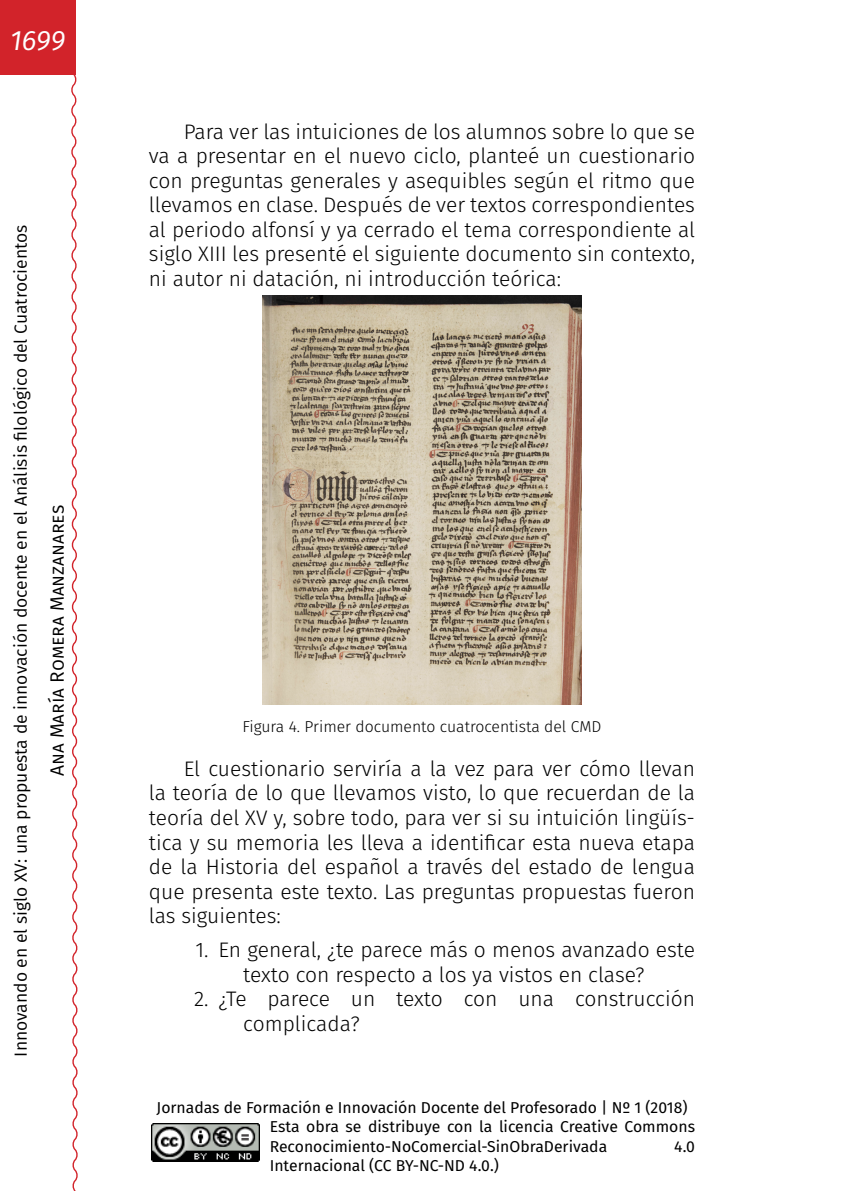
<style>
.page{position:relative;width:844px;height:1191px;background:#fff}
.page>*{position:absolute;margin:0;border:0;box-sizing:border-box;transform-origin:0 0}
.t1{font:italic 28px "Fira Sans";color:#fff}
._00_texto_normal{font:300 21px/24.5px "Fira Sans";color:#000;text-align:justify}
.t2{font:19.25px "Fira Sans";color:#000}
.t3{font:17.5px "Fira Sans";color:#000}
.t4{font:15.75px/19.2px "Fira Sans";color:#000}
._95_Pies_de_fotos_ce{font:300 15.75px "Fira Sans";color:#000}
</style>
<div class="page">
<div style="left:0;top:0;width:75px;height:74px;background:#d2232a"></div>
<svg style="left:69px;top:72px;width:9px;height:1119px"></svg>
<img style="left:151px;top:1123px;width:109px;height:38px">
<img style="left:262px;top:295px;width:319px;height:409px">
<h1 class="t1" style="left:10px;top:20px;width:57px">1699</h1>
<p class="t3" style="left:8px;top:1056px;width:833px;rotate:-90deg">Innovando en el siglo XV: una propuesta de innovación docente en el Análisis filológico del Cuatrocientos</p>
<p class="t2" style="left:43px;top:776px;width:273px;rotate:-90deg">Ana María Romera Manzanares</p>
<p class="_00_texto_normal" style="left:149px;top:119px;width:547px;text-indent:35px">Para ver las intuiciones de los alumnos sobre lo que se va a presentar en el nuevo ciclo, planteé un cuestionario con preguntas generales y asequibles según el ritmo que llevamos en clase. Después de ver textos correspondientes al periodo alfonsí y ya cerrado el tema correspondiente al siglo XIII les presenté el siguiente documento sin contexto, ni autor ni datación, ni introducción teórica:</p>
<p class="_95_Pies_de_fotos_ce" style="left:242px;top:715px;width:360px">Figura 4. Primer documento cuatrocentista del CMD</p>
<p class="_00_texto_normal" style="left:149px;top:756px;width:547px;text-indent:35px">El cuestionario serviría a la vez para ver cómo llevan la teoría de lo que llevamos visto, lo que recuerdan de la teoría del XV y, sobre todo, para ver si su intuición lingüís&shy;tica y su memoria les lleva a identificar esta nueva etapa de la Historia del español a través del estado de lengua que presenta este texto. Las preguntas propuestas fueron las siguientes:</p>
<p class="_00_texto_normal" style="left:195px;top:937px;width:501px;text-align:center">1. En general, ¿te parece más o menos avanzado este texto con respecto a los ya vistos en clase?</p>
<p class="_00_texto_normal" style="left:243px;top:986px;width:453px;text-indent:-49px">2. ¿Te parece un texto con una construcción complicada?</p>
<p class="t4" style="left:270px;top:1097px;width:426px;text-indent:-113px">Jornadas de Formación e Innovación Docente del Profesorado | Nº 1 (2018)<br>Esta obra se distribuye con la licencia Creative Commons<br>Reconocimiento-NoComercial-SinObraDerivada</p>
<p class="t4" style="left:674px;top:1136px;width:22px">4.0</p>
<p class="t4" style="left:270px;top:1155px;width:231px">Internacional (CC BY-NC-ND 4.0.)</p>
</div>
